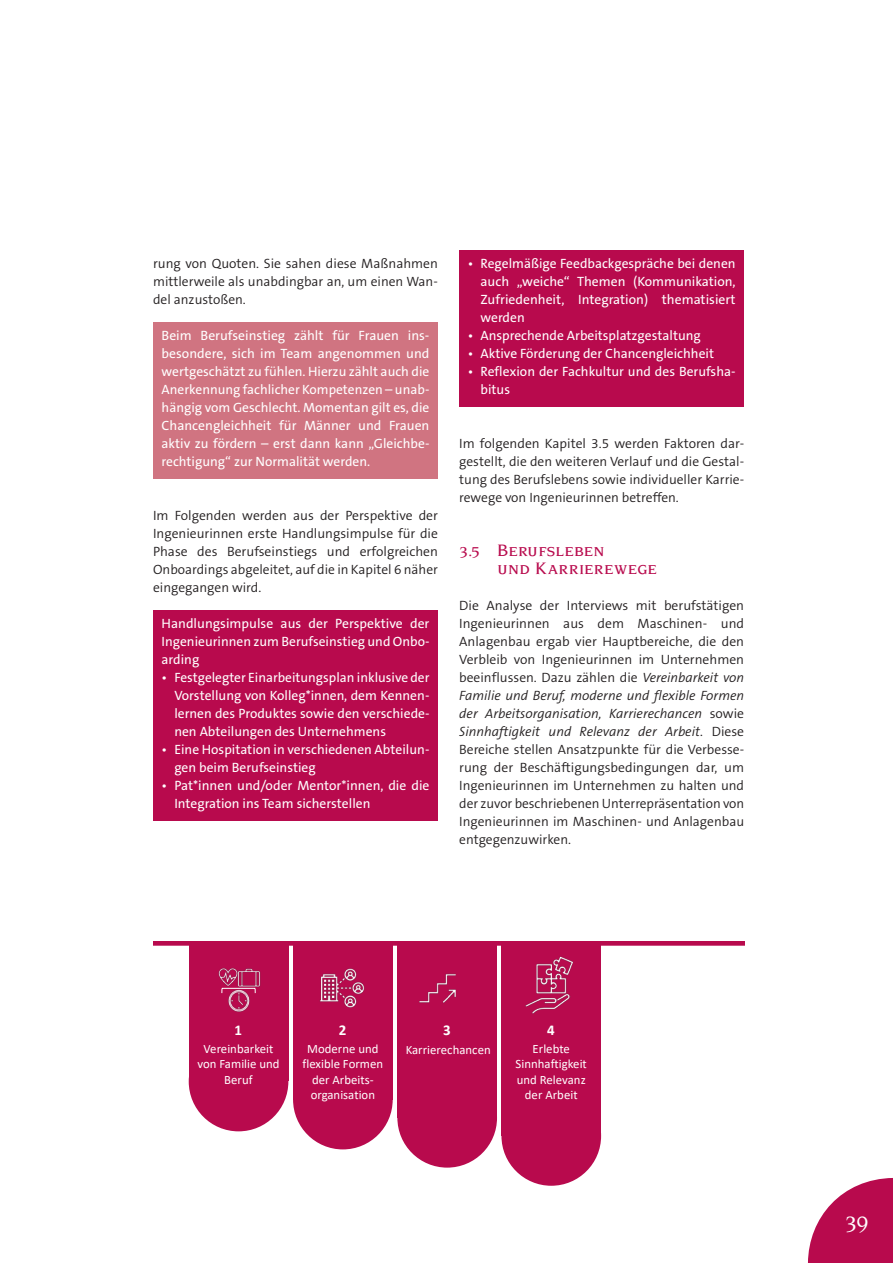
<style>
.page{position:relative;width:893px;height:1263px;background:#fff}
.page>*{position:absolute;margin:0;border:0;box-sizing:border-box;transform-origin:0 0}
.t1{font:500 24px "Novarese Pro";color:#fff}
.t2{font:500 18px/18px "Novarese Pro";letter-spacing:.015em;color:#b80a4d}
.t3{font:700 15px "Calibri";color:#fff}
.t4{font:300 13.5px/18px "The Sans B Plus W4";color:#231f20;text-align:justify}
.t5{font:13.5px/18px "The Sans B Plus W5 Plain";color:#fff;text-align:justify}
.t6{font:12.75px/15.1px "Calibri";color:#fff;text-align:center}
.s1{font-style:italic}
</style>
<div class="page">
<div style="left:153px;top:322px;width:285px;height:156px;background:#d07481"></div>
<div style="left:153px;top:610px;width:285px;height:66px;background:#b80a4d"></div>
<div style="left:153px;top:664px;width:285px;height:84px;background:#b80a4d"></div>
<div style="left:153px;top:736px;width:285px;height:48px;background:#b80a4d"></div>
<div style="left:153px;top:772px;width:285px;height:48px;background:#b80a4d"></div>
<div style="left:459px;top:250px;width:285px;height:84px;background:#b80a4d"></div>
<div style="left:459px;top:322px;width:285px;height:30px;background:#b80a4d"></div>
<div style="left:459px;top:340px;width:285px;height:30px;background:#b80a4d"></div>
<div style="left:459px;top:358px;width:285px;height:48px;background:#b80a4d"></div>
<div style="left:501px;top:1086px;width:100px;height:100px;background:#b80a4d;border-radius:50%"></div>
<div style="left:501px;top:945px;width:100px;height:191px;background:#b80a4d"></div>
<div style="left:397px;top:1068px;width:100px;height:99px;background:#b80a4d;border-radius:50%"></div>
<div style="left:397px;top:945px;width:100px;height:173px;background:#b80a4d"></div>
<div style="left:293px;top:1050px;width:100px;height:99px;background:#b80a4d;border-radius:50%"></div>
<div style="left:293px;top:945px;width:100px;height:154px;background:#b80a4d"></div>
<div style="left:189px;top:1032px;width:99px;height:99px;background:#b80a4d;border-radius:50%"></div>
<div style="left:189px;top:945px;width:99px;height:136px;background:#b80a4d"></div>
<svg style="left:153px;top:942px;width:591px;height:4px"></svg>
<img style="left:240px;top:968px;width:21px;height:19px">
<img style="left:218px;top:968px;width:22px;height:19px">
<img style="left:228px;top:994px;width:22px;height:18px">
<svg style="left:221px;top:987px;width:35px;height:7px"></svg>
<img style="left:319px;top:968px;width:46px;height:40px">
<img style="left:419px;top:973px;width:37px;height:30px">
<img style="left:525px;top:998px;width:45px;height:16px">
<img style="left:536px;top:956px;width:37px;height:42px">
<svg style="left:808px;top:1178px;width:85px;height:85px"></svg>
<p class="t4" style="left:153px;top:255px;width:286px">rung von Quoten. Sie sahen diese Maßnahmen mittlerweile als unabdingbar an, um einen Wan&shy;del anzustoßen.</p>
<p class="t5" style="left:162px;top:327px;width:269px">Beim Berufseinstieg zählt für Frauen ins&shy;besondere, sich im Team angenommen und wertgeschätzt zu fühlen. Hierzu zählt auch die Anerkennung fachlicher Kompetenzen – unab&shy;hängig vom Geschlecht. Momentan gilt es, die Chancengleichheit für Männer und Frauen aktiv zu fördern – erst dann kann „Gleichbe&shy;rechtigung“ zur Normalität werden.</p>
<p class="t4" style="left:153px;top:507px;width:286px">Im Folgenden werden aus der Perspektive der Ingenieurinnen erste Handlungsimpulse für die Phase des Berufseinstiegs und erfolgreichen Onboardings abgeleitet, auf die in Kapitel 6 näher eingegangen wird.</p>
<p class="t5" style="left:162px;top:615px;width:269px">Handlungsimpulse aus der Perspektive der Ingenieurinnen zum Berufseinstieg und Onbo&shy;arding</p>
<p class="t5" style="left:174px;top:669px;width:257px;text-indent:-13px">• Festgelegter Einarbeitungsplan inklusive der Vorstellung von Kolleg*innen, dem Kennen&shy;lernen des Produktes sowie den verschiede&shy;nen Abteilungen des Unternehmens</p>
<p class="t5" style="left:174px;top:741px;width:257px;text-indent:-13px">• Eine Hospitation in verschiedenen Abteilun&shy;gen beim Berufseinstieg</p>
<p class="t5" style="left:174px;top:777px;width:257px;text-indent:-13px">• Pat*innen und/oder Mentor*innen, die die<br>Integration ins Team sicherstellen</p>
<p class="t5" style="left:480px;top:255px;width:257px;text-indent:-13px">• Regelmäßige Feedbackgespräche bei denen auch „weiche“ Themen (Kommunikation, Zufriedenheit, Integration) thematisiert werden</p>
<p class="t5" style="left:468px;top:327px;width:235px">• Ansprechende Arbeitsplatzgestaltung</p>
<p class="t5" style="left:468px;top:345px;width:248px">• Aktive Förderung der Chancengleichheit</p>
<p class="t5" style="left:480px;top:363px;width:257px;text-indent:-13px">• Reflexion der Fachkultur und des Berufsha&shy;bitus</p>
<p class="t4" style="left:459px;top:435px;width:286px">Im folgenden Kapitel 3.5 werden Faktoren dar&shy;gestellt, die den weiteren Verlauf und die Gestal&shy;tung des Berufslebens sowie individueller Karrie&shy;rewege von Ingenieurinnen betreffen.</p>
<h2 class="t2" style="left:497px;top:541px;width:161px;text-indent:-38px">3.5 Berufsleben<br>und Karrierewege</h2>
<p class="t4" style="left:459px;top:597px;width:286px">Die Analyse der Interviews mit berufstätigen Ingenieurinnen aus dem Maschinen- und Anlagenbau ergab vier Hauptbereiche, die den Verbleib von Ingenieurinnen im Unternehmen beeinflussen. Dazu zählen die <span class="s1">Vereinbarkeit von Familie und Beruf, moderne und flexible Formen der Arbeitsorganisation, Karrierechancen</span> sowie <span class="s1">Sinnhaftigkeit und Relevanz der Arbeit.</span> Diese Bereiche stellen Ansatzpunkte für die Verbesse&shy;rung der Beschäftigungsbedingungen dar, um Ingenieurinnen im Unternehmen zu halten und der zuvor beschriebenen Unterrepräsentation von Ingenieurinnen im Maschinen- und Anlagenbau entgegenzuwirken.</p>
<p class="t3" style="left:235px;top:1020px;width:9px">1</p>
<p class="t6" style="left:197px;top:1041px;width:84px">Vereinbarkeit von Familie und<br>Beruf</p>
<p class="t3" style="left:339px;top:1020px;width:9px">2</p>
<p class="t6" style="left:302px;top:1041px;width:82px">Moderne und flexible Formen der Arbeits&shy;organisation</p>
<p class="t3" style="left:443px;top:1020px;width:9px">3</p>
<p class="t6" style="left:406px;top:1042px;width:87px">Karrierechancen</p>
<p class="t3" style="left:547px;top:1020px;width:9px">4</p>
<p class="t6" style="left:516px;top:1041px;width:73px">Erlebte<br>Sinnhaftigkeit und Relevanz der Arbeit</p>
<h1 class="t1" style="left:845px;top:1210px;width:25px">39</h1>
</div>
